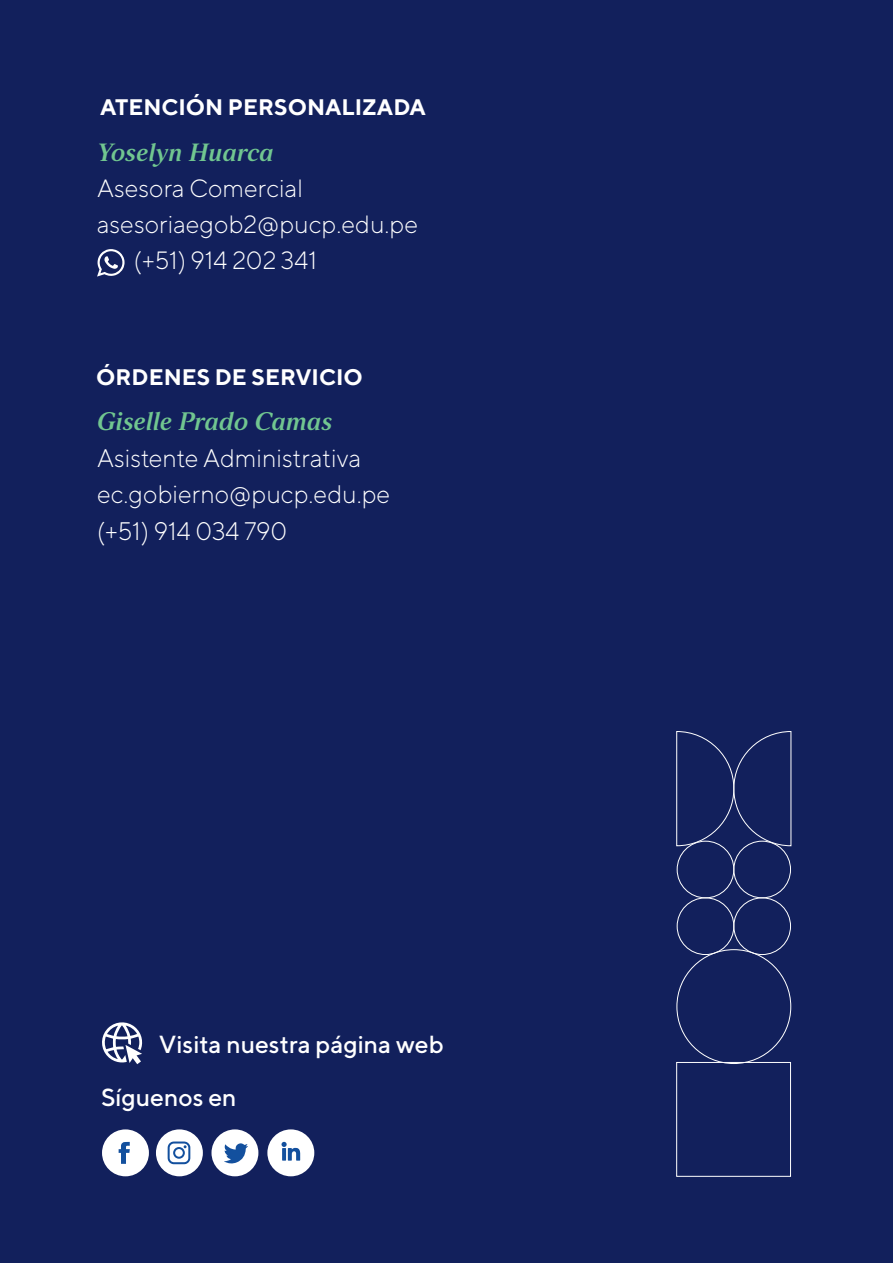
<style>
.page{position:relative;width:893px;height:1263px;background:#12205c}
.page>*{position:absolute;margin:0;border:0;box-sizing:border-box;transform-origin:0 0}
.t1{font:300 25.35px/36.6px "TT Norms";color:#fff}
.t2{font:25.35px "Strato Pro Demi Bold It";color:#71c690}
.t3{font:300 24.9px "TT Norms";color:#fff}
.t4{font:24.9px "Strato Pro Demi Bold It";color:#71c690}
.t5{font:500 24.75px "TT Norms";color:#fff}
.t6{font:700 22.5px "TT Norms";color:#fff}
</style>
<div class="page">
<svg style="left:97px;top:249px;width:28px;height:28px"></svg>
<div style="left:102px;top:1129px;width:47px;height:47px;background:#fff;border-radius:50%"></div>
<div style="left:156px;top:1129px;width:47px;height:47px;background:#fff;border-radius:50%"></div>
<div style="left:211px;top:1129px;width:47px;height:47px;background:#fff;border-radius:50%"></div>
<div style="left:267px;top:1129px;width:47px;height:47px;background:#fff;border-radius:50%"></div>
<svg style="left:119px;top:1142px;width:11px;height:22px"></svg>
<svg style="left:168px;top:1141px;width:22px;height:23px"></svg>
<svg style="left:224px;top:1143px;width:24px;height:21px"></svg>
<svg style="left:281px;top:1142px;width:19px;height:19px"></svg>
<svg style="left:102px;top:1022px;width:41px;height:42px"></svg>
<div style="left:676px;top:1062px;width:115px;height:115px;border:1px solid #fff"></div>
<div style="left:733px;top:841px;width:58px;height:57px;border:1px solid #fff;border-radius:50%"></div>
<div style="left:677px;top:841px;width:57px;height:57px;border:1px solid #fff;border-radius:50%"></div>
<div style="left:733px;top:897px;width:58px;height:58px;border:1px solid #fff;border-radius:50%"></div>
<div style="left:677px;top:897px;width:57px;height:58px;border:1px solid #fff;border-radius:50%"></div>
<svg style="left:676px;top:731px;width:116px;height:115px"></svg>
<p class="t6" style="left:100px;top:93px;width:327px">ATENCIÓN PERSONALIZADA</p>
<p class="t4" style="left:97px;top:137px;width:178px">Yoselyn Huarca</p>
<p class="t3" style="left:97px;top:173px;width:207px">Asesora Comercial</p>
<p class="t3" style="left:97px;top:209px;width:323px">asesoriaegob2@pucp.edu.pe</p>
<p class="t3" style="left:134px;top:245px;width:185px">(+51) 914 202 341</p>
<p class="t6" style="left:96px;top:363px;width:268px">ÓRDENES DE SERVICIO</p>
<p class="t2" style="left:97px;top:406px;width:237px">Giselle Prado Camas</p>
<p class="t1" style="left:97px;top:439px;width:295px">Asistente Administrativa ec.gobierno@pucp.edu.pe (+51) 914 034 790</p>
<p class="t5" style="left:159px;top:1029px;width:287px">Visita nuestra página web</p>
<p class="t5" style="left:101px;top:1081px;width:137px">Síguenos en</p>
</div>
